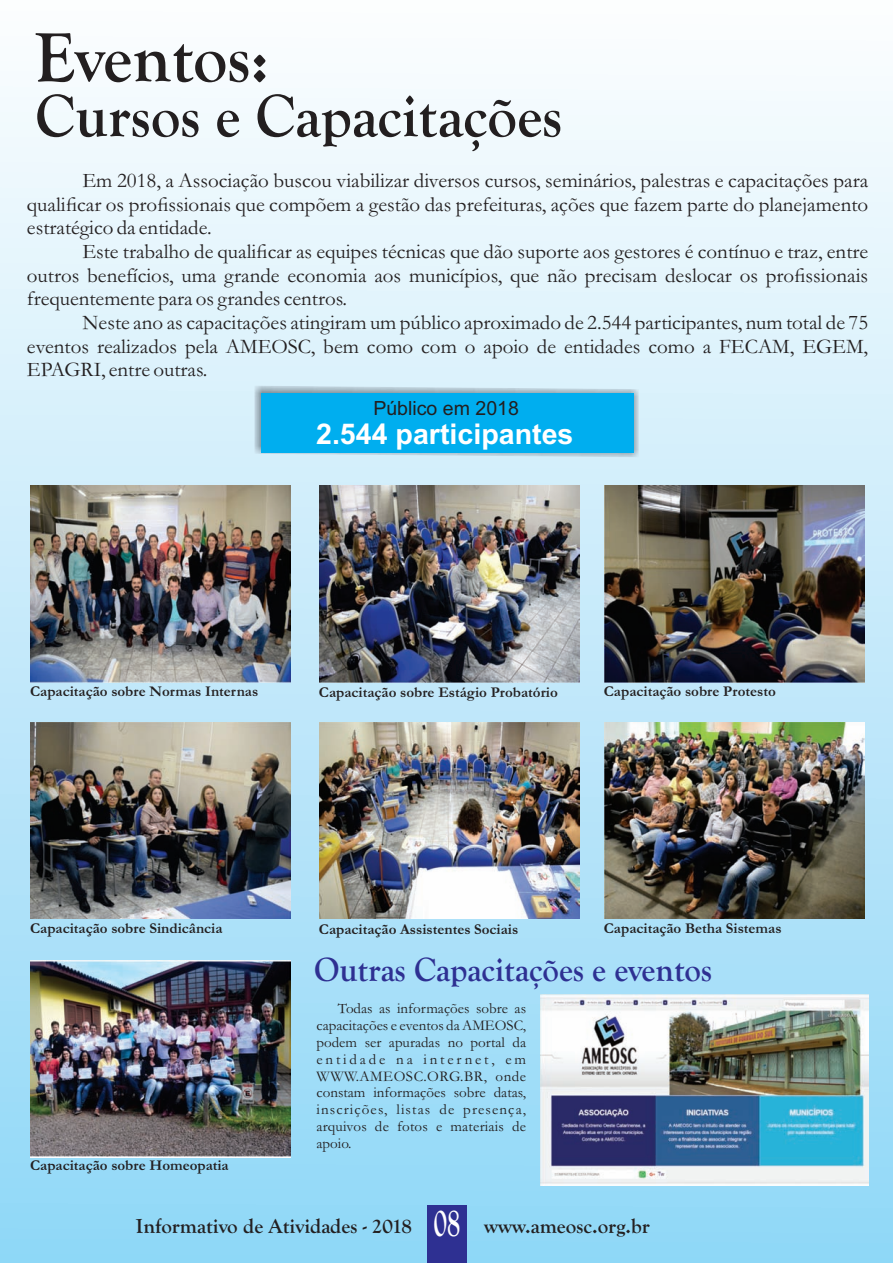
<style>
.page{position:relative;width:893px;height:1263px;background:#fff}
.page>*{position:absolute;margin:0;border:0;box-sizing:border-box;transform-origin:0 0}
.t1{font:700 72px "Goudy Old Style T";color:#231f20;scale:.95 1}
.t2{font:700 62.1px "Goudy Old Style T";color:#231f20;scale:.95 1}
.t3{font:700 34.8px "Goudy Old Style T";color:#2e3092;scale:.94 1}
.t4{font:700 28.65px "Arial";color:#fff}
.t5{font:21px/23.7px "Garamond";color:#231f20;text-align:justify}
.t6{font:700 21px "Goudy Old Style T";color:#231f20}
.t7{font:19.5px "Arial";color:#231f20}
.t8{font:15px/16.8px "Garamond";letter-spacing:.015em;color:#231f20;text-align:justify}
.t9{font:700 15px "Garamond";color:#231f20}
.s1{font-size:40.05px;color:#fff}
</style>
<div class="page">
<div style="left:0;top:0;width:893px;height:1263px;background:linear-gradient(to bottom,#fcfcfd,#8ed5f4)"></div>
<img style="left:254px;top:386px;width:385px;height:71px">
<div style="left:261px;top:393px;width:373px;height:60px;background:#00aeef"></div>
<img style="left:30px;top:961px;width:260px;height:196px">
<img style="left:30px;top:722px;width:260px;height:197px">
<img style="left:319px;top:722px;width:260px;height:197px">
<img style="left:604px;top:722px;width:260px;height:197px">
<img style="left:604px;top:485px;width:260px;height:197px">
<img style="left:319px;top:485px;width:260px;height:197px">
<img style="left:30px;top:485px;width:260px;height:197px">
<img style="left:541px;top:994px;width:327px;height:192px">
<div style="left:427px;top:1205px;width:39px;height:58px;background:#2e3092"></div>
<h1 class="t1" style="left:34px;top:17px;width:248px">Eventos:</h1>
<h2 class="t2" style="left:35px;top:81px;width:556px">Cursos e Capacitações</h2>
<p class="t5" style="left:27px;top:171px;width:843px;text-indent:56px">Em 2018, a Associação buscou viabilizar diversos cursos, seminários, palestras e capacitações para qualificar os profissionais que compõem a gestão das prefeituras, ações que fazem parte do planejamento estratégico da entidade.</p>
<p class="t5" style="left:27px;top:242px;width:843px;text-indent:56px">Este trabalho de qualificar as equipes técnicas que dão suporte aos gestores é contínuo e traz, entre outros benefícios, uma grande economia aos municípios, que não precisam deslocar os profissionais frequentemente para os grandes centros.</p>
<p class="t5" style="left:27px;top:313px;width:843px;text-indent:56px">Neste ano as capacitações atingiram um público aproximado de 2.544 participantes, num total de 75 eventos realizados pela AMEOSC, bem como com o apoio de entidades como a FECAM, EGEM, EPAGRI, entre outras.</p>
<p class="t7" style="left:373px;top:400px;width:147px">Público em 2018</p>
<h3 class="t4" style="left:316px;top:423px;width:259px">2.544 participantes</h3>
<p class="t9" style="left:30px;top:686px;width:229px">Capacitação sobre Normas Internas</p>
<p class="t9" style="left:319px;top:687px;width:240px">Capacitação sobre Estágio Probatório</p>
<p class="t9" style="left:604px;top:686px;width:173px">Capacitação sobre Protesto</p>
<p class="t9" style="left:30px;top:923px;width:194px">Capacitação sobre Sindicância</p>
<p class="t9" style="left:319px;top:924px;width:201px">Capacitação Assistentes Sociais</p>
<p class="t9" style="left:604px;top:923px;width:179px">Capacitação Betha Sistemas</p>
<h3 class="t3" style="left:314px;top:950px;width:425px">Outras Capacitações e eventos</h3>
<p class="t8" style="left:316px;top:1002px;width:211px;text-indent:21px">Todas as informações sobre as capacitações e eventos da AMEOSC, podem ser apuradas no portal da entidade na internet, em WWW.AMEOSC.ORG.BR, onde constam informações sobre datas, inscrições, listas de presença, arquivos de fotos e materiais de apoio.</p>
<p class="t9" style="left:30px;top:1160px;width:200px">Capacitação sobre Homeopatia</p>
<p class="t6" style="left:136px;top:1214px;width:515px">Informativo de Atividades - 2018 <span class="s1">08</span> www.ameosc.org.br</p>
</div>
